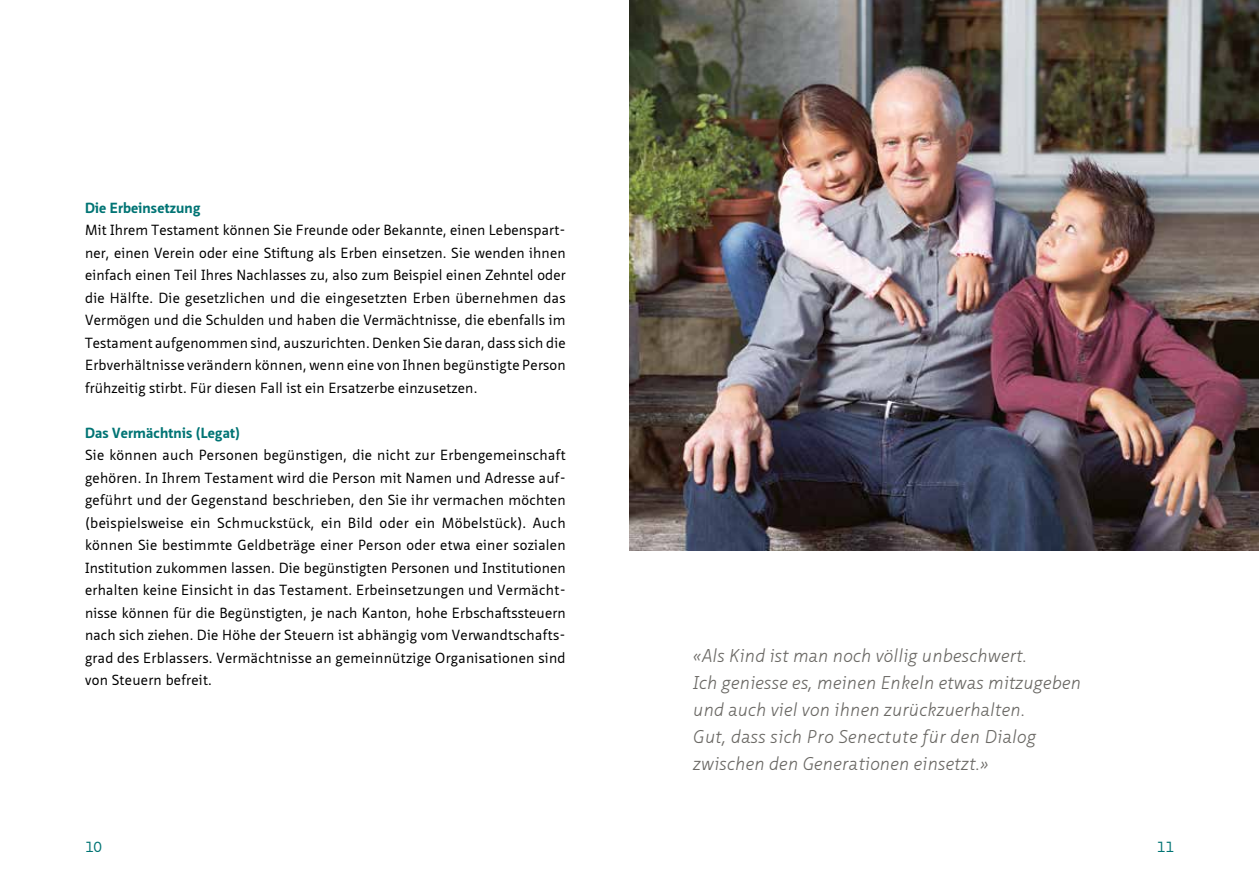
<style>
.page{position:relative;width:1259px;height:893px;background:#fff}
.page>*{position:absolute;margin:0;border:0;box-sizing:border-box;transform-origin:0 0}
.t1{font:italic 300 18px/27px "Neue Sans Pro";letter-spacing:.01em;color:#6a6864}
.t2{font:14.25px/22.5px "Neue Sans Pro";letter-spacing:.015em;color:#000;text-align:justify}
.t3{font:700 14.25px "Neue Sans Pro";letter-spacing:.01em;color:#007474}
.t4{font:14.25px "Neue Sans Pro";color:#007474}
</style>
<div class="page">
<img style="left:629px;top:0;width:630px;height:550px">
<p class="t3" style="left:85px;top:198px;width:117px">Die Erbeinsetzung</p>
<p class="t2" style="left:85px;top:219px;width:482px">Mit Ihrem Testament können Sie Freunde oder Bekannte, einen Lebenspart&shy;ner, einen Verein oder eine Stiftung als Erben einsetzen. Sie wenden ihnen einfach einen Teil Ihres Nachlasses zu, also zum Beispiel einen Zehntel oder die Hälfte. Die gesetzlichen und die eingesetzten Erben übernehmen das Vermögen und die Schulden und haben die Vermächtnisse, die ebenfalls im Testament aufgenommen sind, auszurichten. Denken Sie daran, dass sich die Erbverhältnisse verändern können, wenn eine von Ihnen begünstigte Person frühzeitig stirbt. Für diesen Fall ist ein Ersatzerbe einzusetzen.</p>
<p class="t3" style="left:85px;top:423px;width:157px">Das Vermächtnis (Legat)</p>
<p class="t2" style="left:85px;top:444px;width:482px">Sie können auch Personen begünstigen, die nicht zur Erbengemeinschaft gehören. In Ihrem Testament wird die Person mit Namen und Adresse auf&shy;geführt und der Gegenstand beschrieben, den Sie ihr vermachen möchten (beispielsweise ein Schmuckstück, ein Bild oder ein Möbelstück). Auch können Sie bestimmte Geldbeträge einer Person oder etwa einer sozialen Institution zukommen lassen. Die begünstigten Personen und Institutionen erhalten keine Einsicht in das Testament. Erbeinsetzungen und Vermächt&shy;nisse können für die Begünstigten, je nach Kanton, hohe Erbschaftssteuern nach sich ziehen. Die Höhe der Steuern ist abhängig vom Verwandtschafts&shy;grad des Erblassers. Vermächtnisse an gemeinnützige Organisationen sind von Steuern befreit.</p>
<p class="t1" style="left:693px;top:642px;width:389px">«Als Kind ist man noch völlig unbeschwert.<br>Ich geniesse es, meinen Enkeln etwas mitzugeben und auch viel von ihnen zurückzuerhalten.<br>Gut, dass sich Pro Senectute für den Dialog zwischen den Generationen einsetzt.»</p>
<p class="t4" style="left:85px;top:838px;width:19px">10</p>
<p class="t4" style="left:1156px;top:838px;width:19px">11</p>
</div>
